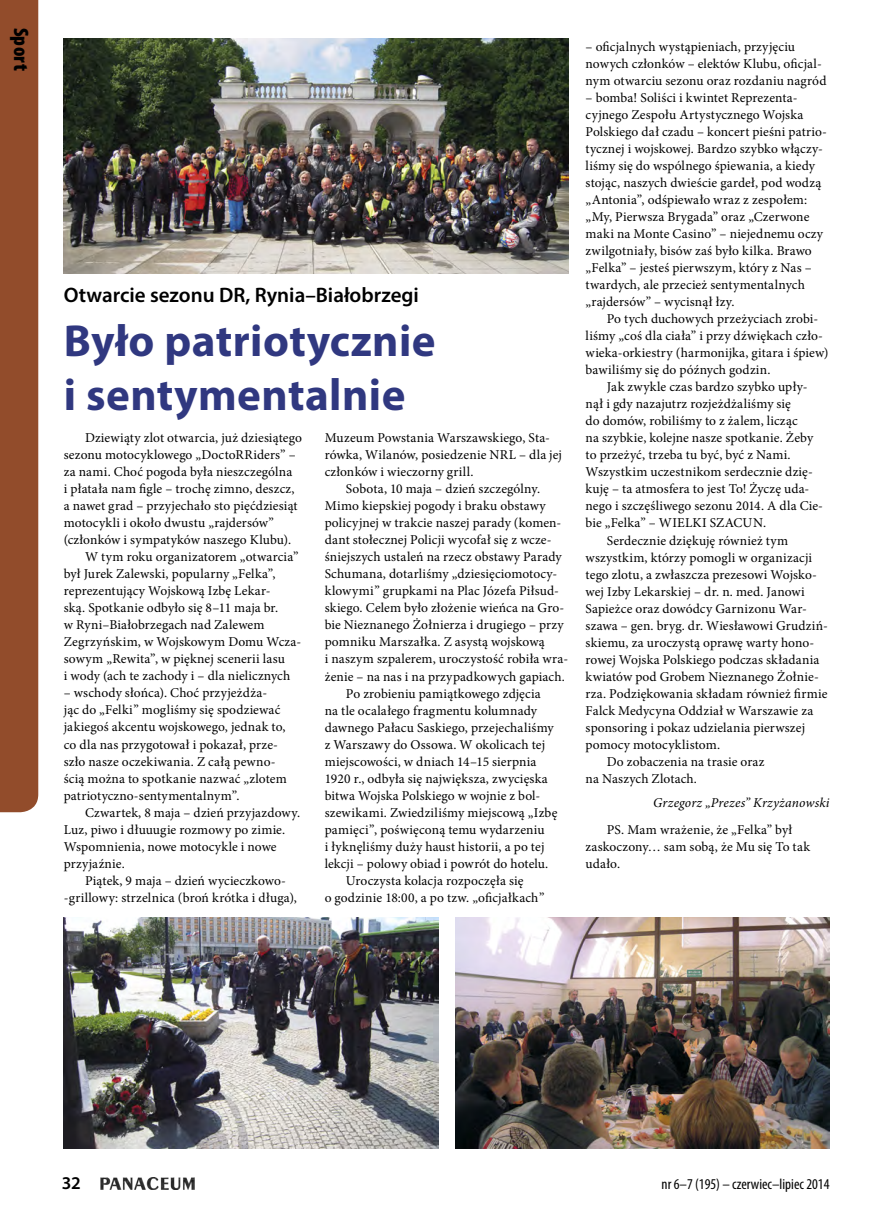
<style>
.page{position:relative;width:872px;height:1212px;background:#fff}
.page>*{position:absolute;margin:0;border:0;box-sizing:border-box;transform-origin:0 0}
.P_Tytuł_średni_30{font:700 45px/54px "Myriad Pro";letter-spacing:.01em;color:#303880}
.P_Nadtytuł{font:600 21px "Myriad Pro";color:#000}
.t1{font:900 condensed 21px "Myriad Pro";letter-spacing:.01em;color:#000}
.t2{font:600 18px "Myriad Pro";color:#000}
.t3{font:condensed 15px "Myriad Pro";color:#000}
.P_Tekst{font:13.5px/17px "Minion Pro";letter-spacing:.01em;color:#000}
.P_Podpis_autora{font:italic 13.5px "Minion Pro";letter-spacing:.01em;color:#000}
</style>
<div class="page">
<img style="left:100px;top:1177px;width:95px;height:12px">
<div style="left:0;top:0;width:38px;height:812px;background:#924c2b"></div>
<img style="left:64px;top:917px;width:374px;height:231px">
<img style="left:64px;top:38px;width:504px;height:236px">
<img style="left:455px;top:917px;width:374px;height:231px">
<h2 class="t1" style="left:34px;top:28px;width:44px;rotate:90deg">Sport</h2>
<p class="P_Nadtytuł" style="left:64px;top:282px;width:356px">Otwarcie sezonu DR, Rynia–Białobrzegi</p>
<p class="P_Tytuł_średni_30" style="left:64px;top:312px;width:373px">Było patriotycznie i sentymentalnie</p>
<p class="P_Tekst" style="left:64px;top:429px;width:240px;text-indent:21px">Dziewiąty zlot otwarcia, już dziesiątego sezonu motocyklowego „DoctoRRiders” – za nami. Choć pogoda była nieszczególna<br>i płatała nam figle – trochę zimno, deszcz, a nawet grad – przyjechało sto pięćdziesiąt motocykli i około dwustu „rajdersów” (członków i sympatyków naszego Klubu).</p>
<p class="P_Tekst" style="left:64px;top:549px;width:239px;text-indent:21px">W tym roku organizatorem „otwarcia” był Jurek Zalewski, popularny „Felka”, reprezentujący Wojskową Izbę Lekar-<br>ską. Spotkanie odbyło się 8–11 maja br.<br>w Ryni–Białobrzegach nad Zalewem Zegrzyńskim, w Wojskowym Domu Wcza&shy;sowym „Rewita”, w pięknej scenerii lasu<br>i wody (ach te zachody i – dla nielicznych</p>
<p class="P_Tekst" style="left:64px;top:685px;width:224px">– wschody słońca). Choć przyjeżdża-<br>jąc do „Felki” mogliśmy się spodziewać jakiegoś akcentu wojskowego, jednak to, co dla nas przygotował i pokazał, prze&shy;szło nasze oczekiwania. Z całą pewno&shy;ścią można to spotkanie nazwać „zlotem patriotyczno-sentymentalnym”.</p>
<p class="P_Tekst" style="left:64px;top:804px;width:238px;text-indent:21px">Czwartek, 8 maja – dzień przyjazdowy.<br>Luz, piwo i dłuuugie rozmowy po zimie.<br>Wspomnienia, nowe motocykle i nowe przyjaźnie.</p>
<p class="P_Tekst" style="left:64px;top:872px;width:235px;text-indent:21px">Piątek, 9 maja – dzień wycieczkowo--grillowy: strzelnica (broń krótka i długa),</p>
<p class="P_Tekst" style="left:325px;top:430px;width:239px">Muzeum Powstania Warszawskiego, Sta&shy;rówka, Wilanów, posiedzenie NRL – dla jej członków i wieczorny grill.</p>
<p class="P_Tekst" style="left:325px;top:481px;width:245px;text-indent:21px">Sobota, 10 maja – dzień szczególny.<br>Mimo kiepskiej pogody i braku obstawy policyjnej w trakcie naszej parady (komen&shy;dant stołecznej Policji wycofał się z wcze&shy;śniejszych ustaleń na rzecz obstawy Parady Schumana, dotarliśmy „dziesięciomotocy&shy;klowymi” grupkami na Plac Józefa Piłsud&shy;skiego. Celem było złożenie wieńca na Gro&shy;bie Nieznanego Żołnierza i drugiego – przy pomniku Marszałka. Z asystą wojskową<br>i naszym szpalerem, uroczystość robiła wra&shy;żenie – na nas i na przypadkowych gapiach.</p>
<p class="P_Tekst" style="left:325px;top:685px;width:234px;text-indent:21px">Po zrobieniu pamiątkowego zdjęcia na tle ocalałego fragmentu kolumnady dawnego Pałacu Saskiego, przejechaliśmy z Warszawy do Ossowa. W okolicach tej miejscowości, w dniach 14–15 sierpnia 1920 r., odbyła się największa, zwycięska bitwa Wojska Polskiego w wojnie z bol&shy;szewikami. Zwiedziliśmy miejscową „Izbę pamięci”, poświęconą temu wydarzeniu<br>i łyknęliśmy duży haust historii, a po tej lekcji – polowy obiad i powrót do hotelu.</p>
<p class="P_Tekst" style="left:325px;top:872px;width:221px;text-align:center">Uroczysta kolacja rozpoczęła się<br>o godzinie 18:00, a po tzw. „oficjałkach”</p>
<p class="P_Tekst" style="left:585px;top:38px;width:242px">– oficjalnych wystąpieniach, przyjęciu nowych członków – elektów Klubu, oficjal&shy;nym otwarciu sezonu oraz rozdaniu nagród</p>
<p class="P_Tekst" style="left:585px;top:89px;width:243px">– bomba! Soliści i kwintet Reprezenta&shy;cyjnego Zespołu Artystycznego Wojska Polskiego dał czadu – koncert pieśni patrio&shy;tycznej i wojskowej. Bardzo szybko włączy&shy;liśmy się do wspólnego śpiewania, a kiedy stojąc, naszych dwieście gardeł, pod wodzą „Antonia”, odśpiewało wraz z zespołem: „My, Pierwsza Brygada” oraz „Czerwone maki na Monte Casino” – niejednemu oczy zwilgotniały, bisów zaś było kilka. Brawo „Felka” – jesteś pierwszym, który z Nas – twardych, ale przecież sentymentalnych „rajdersów” – wycisnął łzy.</p>
<p class="P_Tekst" style="left:585px;top:311px;width:244px;text-indent:21px">Po tych duchowych przeżyciach zrobi&shy;liśmy „coś dla ciała” i przy dźwiękach czło&shy;wieka-orkiestry (harmonijka, gitara i śpiew) bawiliśmy się do późnych godzin.</p>
<p class="P_Tekst" style="left:585px;top:379px;width:239px;text-indent:21px">Jak zwykle czas bardzo szybko upły&shy;nął i gdy nazajutrz rozjeżdżaliśmy się<br>do domów, robiliśmy to z żalem, licząc<br>na szybkie, kolejne nasze spotkanie. Żeby to przeżyć, trzeba tu być, być z Nami.<br>Wszystkim uczestnikom serdecznie dzię&shy;kuję – ta atmosfera to jest To! Życzę uda&shy;nego i szczęśliwego sezonu 2014. A dla Cie&shy;bie „Felka” – WIELKI SZACUN.</p>
<p class="P_Tekst" style="left:585px;top:532px;width:244px;text-indent:21px">Serdecznie dziękuję również tym wszystkim, którzy pomogli w organizacji tego zlotu, a zwłaszcza prezesowi Wojsko&shy;wej Izby Lekarskiej – dr. n. med. Janowi Sapieżce oraz dowódcy Garnizonu War&shy;szawa – gen. bryg. dr. Wiesławowi Grudziń&shy;skiemu, za uroczystą oprawę warty hono&shy;rowej Wojska Polskiego podczas składania kwiatów pod Grobem Nieznanego Żołnie&shy;rza. Podziękowania składam również firmie Falck Medycyna Oddział w Warszawie za sponsoring i pokaz udzielania pierwszej pomocy motocyklistom.</p>
<p class="P_Tekst" style="left:585px;top:753px;width:180px;text-indent:21px">Do zobaczenia na trasie oraz na Naszych Zlotach.</p>
<p class="P_Podpis_autora" style="left:653px;top:794px;width:178px">Grzegorz „Prezes” Krzyżanowski</p>
<p class="P_Tekst" style="left:585px;top:821px;width:226px;text-indent:21px">PS. Mam wrażenie, że „Felka” był zaskoczony… sam sobą, że Mu się To tak udało.</p>
<h3 class="t2" style="left:62px;top:1172px;width:21px">32</h3>
<p class="t3" style="left:661px;top:1175px;width:169px">nr 6–7 (195) – czerwiec–lipiec 2014</p>
</div>
